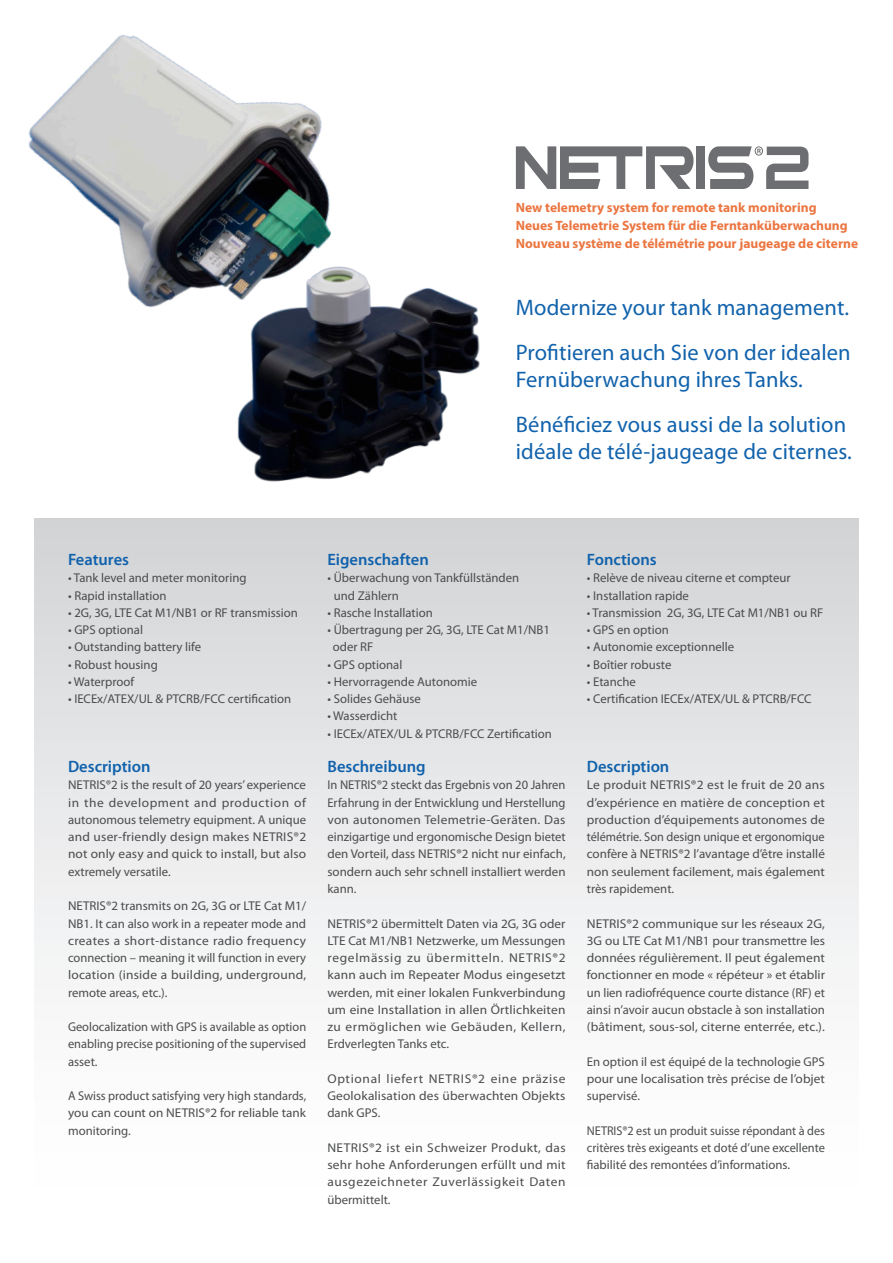
<style>
.page{position:relative;width:893px;height:1263px;background:#fff}
.page>*{position:absolute;margin:0;border:0;box-sizing:border-box;transform-origin:0 0}
.t1{font:67.5px "Zeroes Two";color:#6d6e71}
.t2{font:22.5px/45px "Myriad Pro";letter-spacing:.005em;color:#1162ac}
.t3{font:600 16.5px "Myriad Pro";color:#1162ac}
.t4{font:700 13.5px/18px "Myriad Pro";color:#eb7641}
.t5{font:12.75px/17.2px "Myriad Pro";color:#4b4c4d;text-align:justify}
.t6{font:12.75px/17.2px "Myriad Pro";color:#4b4c4d;text-align:justify;scale:1.05 1}
.t7{font:12.75px/17.2px "Myriad Pro";color:#4b4c4d;text-align:justify;scale:.96 1}
</style>
<div class="page">
<div style="left:34px;top:519px;width:825px;height:703px;background:linear-gradient(to bottom,#d4d5d8,#fff)"></div>
<svg style="left:516px;top:146px;width:178px;height:43px"></svg>
<div style="left:696px;top:146px;width:9px;height:43px;background:#6d6e71"></div>
<svg style="left:708px;top:146px;width:55px;height:43px"></svg>
<img style="left:28px;top:35px;width:302px;height:273px">
<img style="left:235px;top:202px;width:245px;height:280px">
<h1 class="t1" style="left:763px;top:131px;width:50px">2</h1>
<p class="t4" style="left:516px;top:199px;width:344px">New telemetry system for remote tank monitoring<br>Neues Telemetrie System für die Ferntanküberwachung<br>Nouveau système de télémétrie pour jaugeage de citerne</p>
<h2 class="t2" style="left:516px;top:285px;width:336px">Modernize your tank management.<br>Profitieren auch Sie von der idealen</h2>
<h2 class="t2" style="left:516px;top:357px;width:332px">Fernüberwachung ihres Tanks.<br>Bénéficiez vous aussi de la solution</h2>
<h2 class="t2" style="left:516px;top:429px;width:338px">idéale de télé-jaugeage de citernes.</h2>
<p class="t3" style="left:68px;top:553px;width:63px">Features</p>
<p class="t5" style="left:68px;top:570px;width:180px">• Tank level and meter monitoring</p>
<p class="t5" style="left:68px;top:587px;width:100px">• Rapid installation</p>
<p class="t5" style="left:68px;top:604px;width:231px">• 2G, 3G, LTE Cat M1/NB1 or RF transmission</p>
<p class="t5" style="left:68px;top:622px;width:76px">• GPS optional</p>
<p class="t5" style="left:68px;top:639px;width:135px">• Outstanding battery life</p>
<p class="t5" style="left:68px;top:656px;width:91px">• Robust housing</p>
<p class="t5" style="left:68px;top:673px;width:68px">• Waterproof</p>
<p class="t5" style="left:68px;top:691px;width:225px">• IECEx/ATEX/UL &amp; PTCRB/FCC certification</p>
<p class="t3" style="left:68px;top:760px;width:84px">Description</p>
<p class="t5" style="left:68px;top:777px;width:240px">NETRIS®2 is the result of 20 years’ experience in the development and production of autonomous telemetry equipment. A unique and user-friendly design makes NETRIS®2 not only easy and quick to install, but also extremely versatile.</p>
<p class="t5" style="left:68px;top:898px;width:240px">NETRIS®2 transmits on 2G, 3G or LTE Cat M1/ NB1. It can also work in a repeater mode and creates a short-distance radio frequency connection – meaning it will function in every location (inside a building, underground, remote areas, etc.).</p>
<p class="t5" style="left:68px;top:1018px;width:240px">Geolocalization with GPS is available as option enabling precise positioning of the supervised asset.</p>
<p class="t5" style="left:68px;top:1087px;width:240px">A Swiss product satisfying very high standards, you can count on NETRIS®2 for reliable tank monitoring.</p>
<p class="t3" style="left:327px;top:553px;width:103px">Eigenschaften</p>
<p class="t5" style="left:334px;top:570px;width:187px;text-indent:-6px">• Überwachung von Tankfüllständen und Zählern</p>
<p class="t5" style="left:327px;top:604px;width:107px">• Rasche Installation</p>
<p class="t5" style="left:333px;top:622px;width:219px;text-indent:-5px">• Übertragung per 2G, 3G, LTE Cat M1/NB1 oder RF</p>
<p class="t5" style="left:327px;top:656px;width:76px">• GPS optional</p>
<p class="t5" style="left:327px;top:673px;width:151px">• Hervorragende Autonomie</p>
<p class="t5" style="left:327px;top:691px;width:95px">• Solides Gehäuse</p>
<p class="t5" style="left:327px;top:708px;width:72px">• Wasserdicht</p>
<p class="t5" style="left:327px;top:725px;width:226px">• IECEx/ATEX/UL &amp; PTCRB/FCC Zertification</p>
<p class="t3" style="left:327px;top:760px;width:100px">Beschreibung</p>
<p class="t5" style="left:327px;top:777px;width:240px">In NETRIS®2 steckt das Ergebnis von 20 Jahren Erfahrung in der Entwicklung und Herstellung von autonomen Telemetrie-Geräten. Das einzigartige und ergonomische Design bietet den Vorteil, dass NETRIS®2 nicht nur einfach, sondern auch sehr schnell installiert werden kann.</p>
<p class="t5" style="left:327px;top:915px;width:240px">NETRIS®2 übermittelt Daten via 2G, 3G oder LTE Cat M1/NB1 Netzwerke, um Messungen regelmässig zu übermitteln. NETRIS®2 kann auch im Repeater Modus eingesetzt werden, mit einer lokalen Funkverbindung um eine Installation in allen Örtlichkeiten zu ermöglichen wie Gebäuden, Kellern, Erdverlegten Tanks etc.</p>
<p class="t6" style="left:327px;top:1070px;width:228px">Optional liefert NETRIS®2 eine präzise Geolokalisation des überwachten Objekts dank GPS.</p>
<p class="t6" style="left:327px;top:1139px;width:228px">NETRIS®2 ist ein Schweizer Produkt, das sehr hohe Anforderungen erfüllt und mit ausgezeichneter Zuverlässigkeit Daten übermittelt.</p>
<p class="t3" style="left:587px;top:553px;width:71px">Fonctions</p>
<p class="t5" style="left:587px;top:570px;width:205px">• Relève de niveau citerne et compteur</p>
<p class="t5" style="left:587px;top:587px;width:104px">• Installation rapide</p>
<p class="t5" style="left:587px;top:604px;width:238px">• Transmission 2G, 3G, LTE Cat M1/NB1 ou RF</p>
<p class="t5" style="left:587px;top:622px;width:84px">• GPS en option</p>
<p class="t5" style="left:587px;top:639px;width:149px">• Autonomie exceptionnelle</p>
<p class="t5" style="left:587px;top:656px;width:86px">• Boîtier robuste</p>
<p class="t5" style="left:587px;top:673px;width:51px">• Etanche</p>
<p class="t5" style="left:587px;top:691px;width:226px">• Certification IECEx/ATEX/UL &amp; PTCRB/FCC</p>
<p class="t3" style="left:587px;top:760px;width:84px">Description</p>
<p class="t6" style="left:587px;top:777px;width:228px">Le produit NETRIS®2 est le fruit de 20 ans d’expérience en matière de conception et production d’équipements autonomes de télémétrie. Son design unique et ergonomique confère à NETRIS®2 l’avantage d’être installé non seulement facilement, mais également très rapidement.</p>
<p class="t6" style="left:587px;top:915px;width:228px">NETRIS®2 communique sur les réseaux 2G, 3G ou LTE Cat M1/NB1 pour transmettre les données régulièrement. Il peut également fonctionner en mode « répéteur » et établir un lien radiofréquence courte distance (RF) et ainsi n’avoir aucun obstacle à son installation (bâtiment, sous-sol, citerne enterrée, etc.).</p>
<p class="t5" style="left:587px;top:1053px;width:240px">En option il est équipé de la technologie GPS pour une localisation très précise de l’objet supervisé.</p>
<p class="t7" style="left:587px;top:1122px;width:250px">NETRIS®2 est un produit suisse répondant à des critères très exigeants et doté d’une excellente fiabilité des remontées d’informations.</p>
</div>
